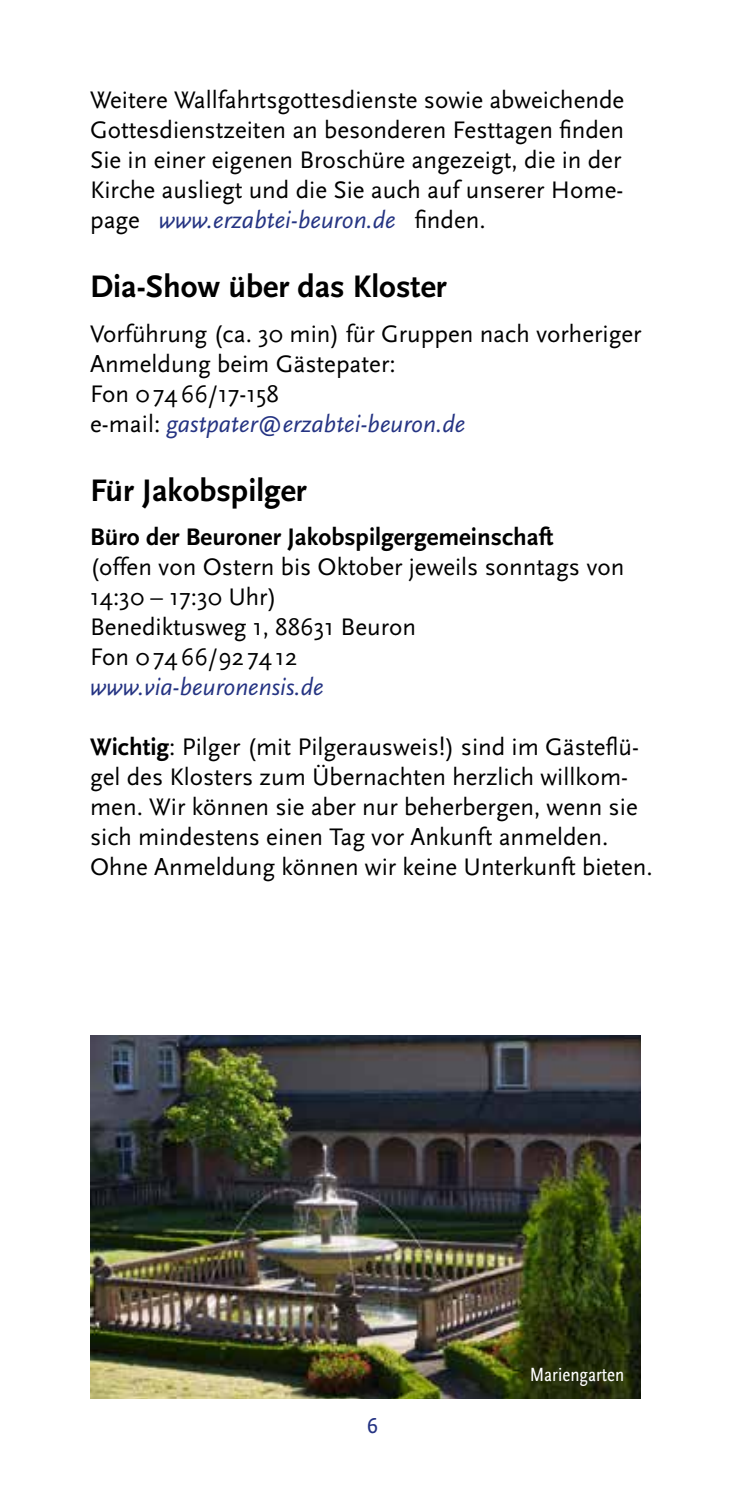
<style>
.page{position:relative;width:745px;height:1489px;background:#fff}
.page>*{position:absolute;margin:0;border:0;box-sizing:border-box;transform-origin:0 0}
.t1{font:700 32.5px "Scala Sans";color:#000}
.t2{font:25px/30px "Scala Sans";color:#000}
.t3{font:700 25px "Scala Sans";color:#000}
.t4{font:italic 25px "Scala Sans";color:#253483}
.t5{font:22.5px "Scala Sans LF";color:#253483}
.t6{font:20px "Scala Sans Regular Con";color:#fff}
.s1{font-style:italic;color:#253483}
.s2{font-weight:700}
</style>
<div class="page">
<img style="left:90px;top:1035px;width:550px;height:363px">
<p class="t2" style="left:90px;top:86px;width:535px;text-align:justify">Weitere Wallfahrtsgottesdienste sowie abweichende Gottesdienstzeiten an besonderen Festtagen finden Sie in einer eigenen Broschüre angezeigt, die in der Kirche ausliegt und die Sie auch auf unserer Home&shy;page <span class="s1">www.erzabtei-beuron.de</span> finden.</p>
<h1 class="t1" style="left:90px;top:269px;width:358px">Dia-Show über das Kloster</h1>
<p class="t2" style="left:90px;top:319px;width:552px">Vorführung (ca. 30 min) für Gruppen nach vorheriger Anmeldung beim Gästepater:<br>Fon 07466/17-158<br>e-mail: <span class="s1">gastpater@erzabtei-beuron.de</span></p>
<h1 class="t1" style="left:90px;top:472px;width:218px">Für Jakobspilger</h1>
<p class="t3" style="left:90px;top:523px;width:464px">Büro der Beuroner Jakobspilgergemeinschaft</p>
<p class="t2" style="left:90px;top:552px;width:535px">(offen von Ostern bis Oktober jeweils sonntags von<br>14:30 – 17:30 Uhr)<br>Benediktusweg 1, 88631 Beuron<br>Fon 07466/92 7412</p>
<p class="t4" style="left:90px;top:673px;width:235px">www.via-beuronensis.de</p>
<p class="t2" style="left:90px;top:732px;width:563px"><span class="s2">Wichtig</span>: Pilger (mit Pilgerausweis!) sind im Gästeflü&shy;gel des Klosters zum Übernachten herzlich willkom&shy;men. Wir können sie aber nur beherbergen, wenn sie sich mindestens einen Tag vor Ankunft anmelden.<br>Ohne Anmeldung können wir keine Unterkunft bieten.</p>
<p class="t5" style="left:366px;top:1413px;width:13px">6</p>
<p class="t6" style="left:529px;top:1363px;width:96px">Mariengarten</p>
</div>
